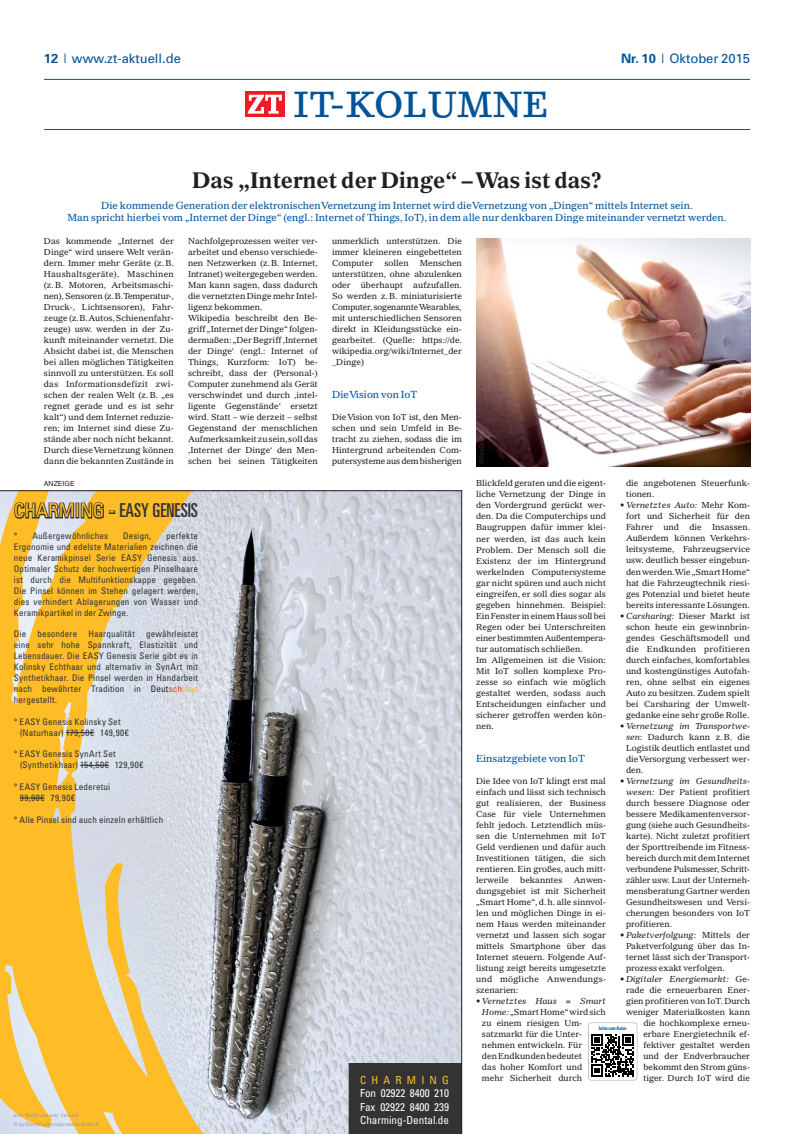
<style>
.page{position:relative;width:794px;height:1134px;background:#fff}
.page>*{position:absolute;margin:0;border:0;box-sizing:border-box;transform-origin:0 0}
.t1{font:36px "Lino Letter Medium Os F";color:#00539b}
.t2{font:700 22px "Gazette LH";color:#231f20}
.t3{font:ultra-condensed 19.2px "Univers LT Std";color:#333}
.t4{font:13px "Univers";color:#00539b}
.t5{font:condensed 11.1px/13.3px "Univers LT Std";color:#fff;text-align:justify}
.t6{font:condensed 11.1px "Univers LT Std";letter-spacing:.47em;color:#febd26}
.t7{font:10px/12px "Gazette LH";color:#00539b;text-align:center}
.t8{font:condensed 9.1px/10.9px "Univers LT Std";letter-spacing:.015em;color:#333;text-align:justify}
.t9{font:condensed 9.1px/10.9px "Univers LT Std";letter-spacing:.035em;color:#333}
.t10{font:8.5px/11px "Gazette LH";color:#231f20;text-align:justify}
.t11{font:7px "Helvetica";color:#231f20}
.t12{font:condensed 5.1px/8.6px "Univers LT Std";letter-spacing:.03em;color:#939598}
.t13{font:700 condensed 5px "Univers";color:#00539b;scale:.9 1}
.s1{font-weight:700}
.s2{font-stretch:condensed;color:#febd26}
.s3{color:#231f20}
.s4{color:#ee312a}
.s5{color:#febd26}
.s6{font-style:italic}
</style>
<div class="page">
<div style="left:245px;top:91px;width:40px;height:26px;background:#ed1c24"></div>
<svg style="left:248px;top:95px;width:34px;height:19px"></svg>
<hr style="left:44px;top:79px;width:706px;height:1px;background:#00539b">
<hr style="left:44px;top:129px;width:706px;height:1px;background:#00539b">
<img style="left:476px;top:238px;width:274px;height:228px">
<svg style="left:0;top:490px;width:462px;height:644px;background:#c6bba0"></svg>
<div style="left:588px;top:1022px;width:49px;height:58px;border:1px solid #939598;border-radius:3px"></div>
<svg style="left:591px;top:1034px;width:43px;height:42px"></svg>
<img style="left:479px;top:431px;width:4px;height:32px">
<h3 class="t4" style="left:44px;top:54px;width:138px"><span class="s1">12</span> | www.zt-aktuell.de</h3>
<h3 class="t4" style="left:621px;top:54px;width:130px"><span class="s1">Nr. 10</span> | Oktober 2015</h3>
<h1 class="t1" style="left:293px;top:91px;width:256px">IT-KOLUMNE</h1>
<h2 class="t2" style="left:192px;top:170px;width:411px">Das „Internet der Dinge“ – Was ist das?</h2>
<p class="t7" style="left:67px;top:200px;width:660px">Die kommende Generation der elektronischen Vernetzung im Internet wird die Vernetzung von „Dingen“ mittels Internet sein.<br>Man spricht hierbei vom „Internet der Dinge“ (engl.: Internet of Things, IoT), in dem alle nur denkbaren Dinge miteinander vernetzt werden.</p>
<p class="t10" style="left:44px;top:237px;width:131px">Das kommende „Internet der Dinge“ wird unsere Welt verän&shy;dern. Immer mehr Geräte (z. B.<br>Haushaltsgeräte), Maschinen (z. B. Motoren, Arbeitsmaschi&shy;nen), Sensoren (z. B. Temperatur-, Druck-, Lichtsensoren), Fahr&shy;zeuge (z.B. Autos, Schienenfahr&shy;zeuge) usw. werden in der Zu&shy;kunft miteinander vernetzt. Die Absicht dabei ist, die Menschen bei allen möglichen Tätigkeiten sinnvoll zu unterstützen. Es soll das Informationsdefizit zwi&shy;schen der realen Welt (z. B. „es regnet gerade und es ist sehr kalt“) und dem Internet reduzie&shy;ren; im Internet sind diese Zu&shy;stände aber noch nicht bekannt.<br>Durch diese Vernetzung können dann die bekannten Zustände in</p>
<p class="t10" style="left:188px;top:237px;width:131px;text-align:left">Nachfolgeprozessen weiter ver&shy;arbeitet und ebenso verschiede&shy;nen Netzwerken (z. B. Internet,<br>Intranet) weitergegeben werden.<br>Man kann sagen, dass dadurch die vernetzten Dinge mehr Intel&shy;ligenz bekommen.<br>Wikipedia beschreibt den Be&shy;griff „Internet der Dinge“ folgen&shy;dermaßen: „Der Begriff ‚Internet der Dinge‘ (engl.: Internet of<br>Things, Kurzform: IoT) be&shy;schreibt, dass der (Personal-)<br>Computer zunehmend als Gerät verschwindet und durch ‚intel - ligente Gegenstände‘ ersetzt wird. Statt – wie derzeit – selbst<br>Gegenstand der menschlichen<br>Aufmerksamkeit zu sein, soll das ‚Internet der Dinge‘ den Men&shy;schen bei seinen Tätigkeiten</p>
<p class="t10" style="left:332px;top:237px;width:131px">unmerklich unterstützen. Die immer kleineren eingebetteten Computer</p>
<p class="t10" style="left:332px;top:259px;width:131px;text-indent:88px">Menschen unterstützen, ohne abzulenken oder überhaupt aufzufallen.<br>So werden z. B. miniaturisierte Computer, sogenannte Wearables, mit unterschiedlichen Sensoren direkt in Kleidungsstücke ein - gearbeitet. (Quelle: https://de. wikipedia.org/wiki/Internet_der _Dinge)</p>
<p class="t7" style="left:332px;top:390px;width:87px">Die Vision von IoT</p>
<p class="t10" style="left:332px;top:413px;width:131px">Die Vision von IoT ist, den Men&shy;schen und sein Umfeld in Be&shy;tracht zu ziehen, sodass die im Hintergrund arbeitenden Com&shy;putersysteme aus dem bisherigen</p>
<p class="t10" style="left:384px;top:259px;width:26px">sollen</p>
<p class="t11" style="left:44px;top:481px;width:32px">ANZEIGE</p>
<h3 class="t3" style="left:14px;top:500px;width:186px"><span class="s2">CHARMING -</span> EASY GENESIS</h3>
<p class="t8" style="left:14px;top:531px;width:5px">°</p>
<p class="t8" style="left:32px;top:531px;width:77px">Außergewöhnliches</p>
<p class="t8" style="left:123px;top:531px;width:30px">Design,</p>
<p class="t8" style="left:14px;top:531px;width:186px;text-indent:152px">perfekte Ergonomie und edelste Materialien zeichnen die neue Keramikpinsel Serie EASY Genesis aus.<br>Optimaler Schutz der hochwertigen Pinselhaare ist durch die Multifunktionskappe gegeben.<br>Die Pinsel können im Stehen gelagert werden, dies verhindert Ablagerungen von Wasser und Keramikpartikel in der Zwinge.</p>
<p class="t8" style="left:14px;top:629px;width:186px">Die besondere Haarqualität gewährleistet eine sehr hohe Spannkraft, Elastizität und Lebensdauer. Die EASY Genesis Serie gibt es in Kolinsky Echthaar und alternativ in SynArt mit Synthetikhaar. Die Pinsel werden in Handarbeit nach bewährter Tradition in <span class="s3">Deut</span><span class="s4">sch</span><span class="s5">land </span>hergestellt.</p>
<p class="t8" style="left:20px;top:717px;width:110px;text-indent:-6px">° EASY Genesis Kolinsky Set (Naturhaar) 179,50€ 149,90€</p>
<p class="t9" style="left:20px;top:749px;width:125px;text-indent:-6px">° EASY Genesis SynArt Set (Synthetikhaar) 154,50€ 129,90€</p>
<p class="t8" style="left:20px;top:782px;width:92px;text-indent:-6px">° EASY Genesis Lederetui<br>99,90€ 79,90€</p>
<p class="t8" style="left:14px;top:815px;width:151px">° Alle Pinsel sind auch einzeln erhältlich</p>
<p class="t12" style="left:14px;top:1112px;width:87px">exkl. MwSt. und exkl. Versand<br>© by Charming Dentalprodukte GmbH ®</p>
<h3 class="t6" style="left:360px;top:1075px;width:90px">CHARMING</h3>
<h3 class="t5" style="left:360px;top:1087px;width:90px">Fon 02922 8400 210<br>Fax 02922 8400 239<br>Charming-Dental.de</h3>
<p class="t10" style="left:626px;top:479px;width:125px">die angebotenen Steuerfunk&shy;tionen.</p>
<p class="t10" style="left:626px;top:501px;width:125px;text-indent:-6px">• <span class="s6">Vernetztes Auto:</span> Mehr Kom&shy;fort und Sicherheit für den Fahrer und die Insassen.<br>Außerdem können Verkehrs&shy;leitsysteme, Fahrzeugservice usw. deutlich besser eingebun&shy;den werden. Wie „Smart Home“ hat die Fahrzeugtechnik riesi&shy;ges Potenzial und bietet heute bereits interessante Lösungen.</p>
<p class="t10" style="left:626px;top:611px;width:125px;text-indent:-6px">• <span class="s6">Carsharing:</span> Dieser Markt ist schon heute ein gewinnbrin&shy;gendes Geschäftsmodell und die Endkunden profitieren durch einfaches, komfortables und kostengünstiges Autofah&shy;ren, ohne selbst ein eigenes Auto zu besitzen. Zudem spielt bei Carsharing der Umwelt - gedanke eine sehr große Rolle.</p>
<p class="t10" style="left:626px;top:721px;width:125px;text-indent:-6px">• <span class="s6">Vernetzung im Transportwe&shy;sen:</span> Dadurch kann z. B. die Logistik deutlich entlastet und die Versorgung verbessert wer&shy;den.</p>
<p class="t10" style="left:626px;top:776px;width:125px;text-indent:-6px">• <span class="s6">Vernetzung im Gesundheits&shy;wesen:</span> Der Patient profitiert durch bessere Diagnose oder bessere Medikamentenversor&shy;gung (siehe auch Gesundheits&shy;karte). Nicht zuletzt profitiert der Sporttreibende im Fitness&shy;bereich durch mit dem Internet verbundene Pulsmesser, Schritt&shy;zähler usw. Laut der Unterneh&shy;mensberatung Gartner werden Gesundheitswesen und Versi&shy;cherungen besonders von IoT profitieren.</p>
<p class="t10" style="left:626px;top:930px;width:125px;text-indent:-6px">• <span class="s6">Paketverfolgung:</span> Mittels der Paketverfolgung über das In - ter net lässt sich der Transport&shy;prozess exakt verfolgen.</p>
<p class="t10" style="left:620px;top:974px;width:131px;text-align:right">• <span class="s6">Digitaler Energiemarkt:</span> Ge&shy;rade die erneuerbaren Ener&shy;gien profitieren von IoT. Durch weniger Materialkosten kann die hochkomplexe erneu&shy;erbare Energietechnik ef&shy;fektiver gestaltet werden<br>und der Endverbraucher bekommt den Strom güns -<br>tiger. Durch IoT wird die</p>
<p class="t10" style="left:476px;top:479px;width:131px;text-align:left">Blickfeld geraten und die eigent&shy;liche Vernetzung der Dinge in den Vordergrund gerückt wer&shy;den. Da die Computerchips und<br>Baugruppen dafür immer klei&shy;ner werden, ist das auch kein<br>Problem. Der Mensch soll die<br>Existenz der im Hintergrund werkelnden Computersysteme gar nicht spüren und auch nicht eingreifen, er soll dies sogar als gegeben hinnehmen. Beispiel:<br>Ein Fenster in einem Haus soll bei<br>Regen oder bei Unterschreiten einer bestimmten Außentempera - tur automatisch schließen.<br>Im Allgemeinen ist die Vision:<br>Mit IoT sollen komplexe Pro&shy;zesse so einfach wie möglich gestaltet werden, sodass auch<br>Entscheidungen einfacher und sicherer getroffen werden kön&shy;nen.</p>
<p class="t7" style="left:476px;top:753px;width:110px">Einsatzgebiete von IoT</p>
<p class="t10" style="left:476px;top:776px;width:131px">Die Idee von IoT klingt erst mal einfach und lässt sich technisch gut realisieren, der Business Case für viele Unternehmen fehlt jedoch. Letztendlich müs&shy;sen die Unternehmen mit IoT Geld verdienen und dafür auch Investitionen tätigen, die sich rentieren. Ein großes, auch mitt&shy;lerweile</p>
<p class="t10" style="left:520px;top:875px;width:44px">bekanntes</p>
<p class="t10" style="left:476px;top:875px;width:131px;text-indent:98px">Anwen&shy;dungsgebiet ist mit Sicherheit „Smart Home“, d. h. alle sinnvol&shy;len und möglichen Dinge in ei&shy;nem Haus werden miteinander vernetzt und lassen sich sogar mittels Smartphone über das Internet steuern. Folgende Auf&shy;listung zeigt bereits umgesetzte und mögliche Anwendungs - szenarien:</p>
<p class="t10" style="left:482px;top:996px;width:125px;text-align:left;text-indent:-6px">• <span class="s6">Vernetztes Haus = Smart<br>Home:</span> „Smart Home“ wird sich zu einem riesigen Um&shy;satzmarkt für die Unter&shy;nehmen entwickeln. Für<br>den Endkunden bedeutet<br>das hoher Komfort und<br>mehr Sicherheit durch</p>
<p class="t13" style="left:599px;top:1026px;width:32px">Infos zum Autor</p>
</div>
